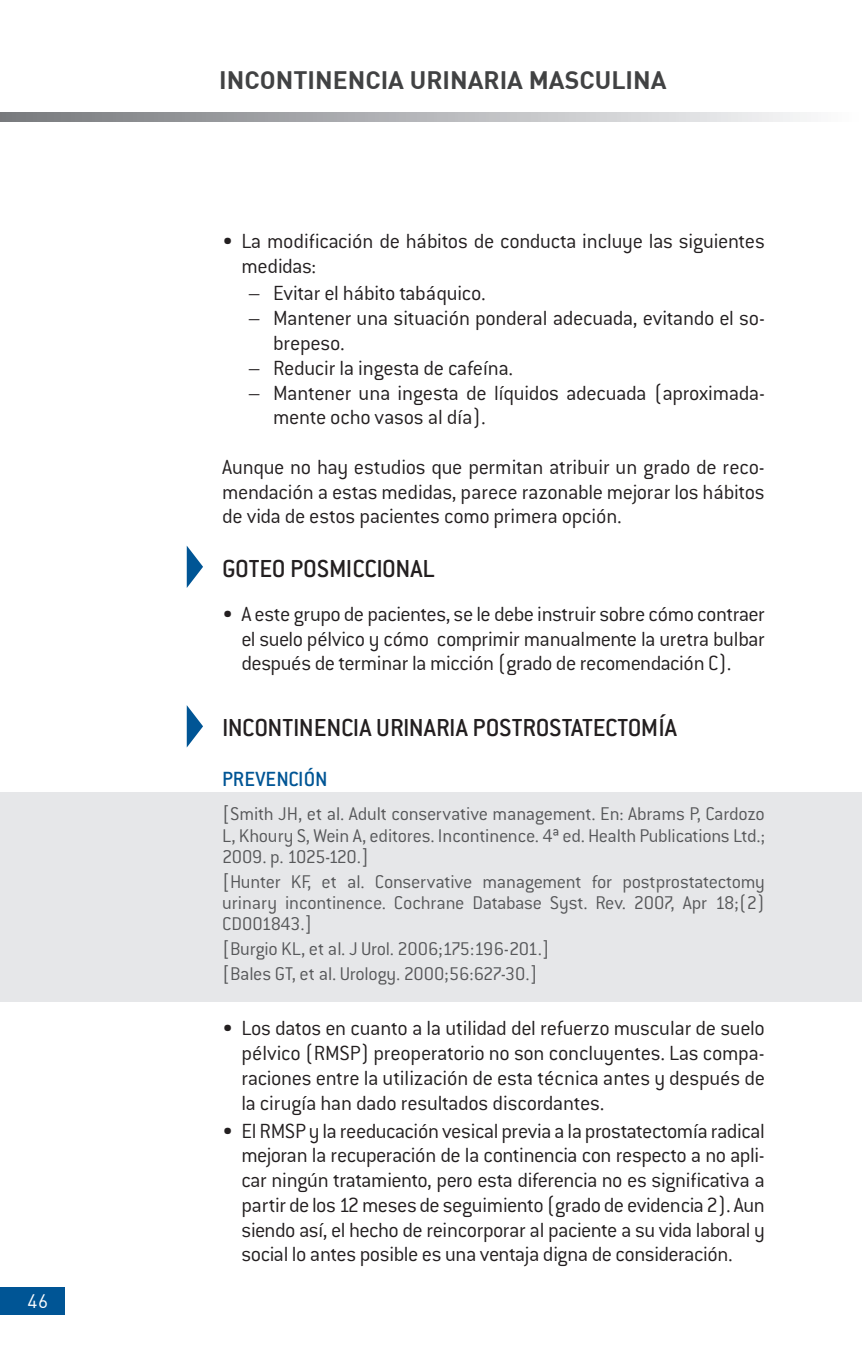
<style>
.page{position:relative;width:862px;height:1372px;background:#fff}
.page>*{position:absolute;margin:0;border:0;box-sizing:border-box;transform-origin:0 0}
.t1{font:500 27px "Conduit ITC Std";color:#231f20}
.t2{font:24.75px "DIN Bold";color:#414243}
.t3{font:300 22.5px/24.8px "Conduit ITC Std";letter-spacing:-.015em;color:#231f20;text-align:justify}
.t4{font:500 22.5px "Conduit ITC Std";color:#005595}
.t5{font:300 20.25px/21.4px "Conduit ITC Std";letter-spacing:-.015em;color:#57585a;text-align:justify}
.t6{font:19.12px "DIN";color:#fff}
</style>
<div class="page">
<div style="left:0;top:1287px;width:64px;height:27px;background:#005595"></div>
<svg style="left:0;top:113px;width:807px;height:9px;background:#b4b5b8"></svg>
<div style="left:0;top:792px;width:861px;height:209px;background:#e6e7e9"></div>
<svg style="left:187px;top:705px;width:16px;height:42px"></svg>
<svg style="left:187px;top:546px;width:16px;height:42px"></svg>
<p class="t6" style="left:27px;top:1288px;width:22px">46</p>
<p class="t2" style="left:219px;top:64px;width:448px">INCONTINENCIA URINARIA MASCULINA</p>
<p class="t3" style="left:241px;top:228px;width:524px;text-indent:-19px">• La modificación de hábitos de conducta incluye las siguientes medidas:</p>
<p class="t3" style="left:247px;top:280px;width:239px">– Evitar el hábito tabáquico.</p>
<p class="t3" style="left:273px;top:305px;width:493px;text-indent:-26px">– Mantener una situación ponderal adecuada, evitando el so&shy;brepeso.</p>
<p class="t3" style="left:247px;top:355px;width:267px">– Reducir la ingesta de cafeína.</p>
<p class="t3" style="left:273px;top:379px;width:493px;text-indent:-26px">– Mantener una ingesta de líquidos adecuada (aproximada&shy;mente ocho vasos al día).</p>
<p class="t3" style="left:222px;top:454px;width:544px">Aunque no hay estudios que permitan atribuir un grado de reco&shy;mendación a estas medidas, parece razonable mejorar los hábitos de vida de estos pacientes como primera opción.</p>
<p class="t1" style="left:222px;top:552px;width:26px">GOTEO</p>
<p class="t1" style="left:290px;top:552px;width:52px">POSMICCIONAL</p>
<p class="t3" style="left:241px;top:600px;width:524px;text-indent:-19px">• A este grupo de pacientes, se le debe instruir sobre cómo contraer el suelo pélvico y cómo comprimir manualmente la uretra bulbar después de terminar la micción (grado de recomendación C).</p>
<p class="t1" style="left:222px;top:711px;width:19px">INCONTINENCIA</p>
<p class="t1" style="left:376px;top:711px;width:13px">URINARIA</p>
<p class="t1" style="left:472px;top:711px;width:102px">POSTROSTATECTOMÍA</p>
<p class="t4" style="left:222px;top:765px;width:55px">PREVENCIÓN</p>
<p class="t5" style="left:222px;top:802px;width:544px">[Smith JH, et al. Adult conservative management. En: Abrams P, Cardozo L, Khoury S, Wein A, editores. Incontinence. 4ª ed. Health Publications Ltd.; 2009. p. 1025-120.]</p>
<p class="t5" style="left:222px;top:869px;width:544px">[Hunter KF, et al. Conservative management for postprostatectomy urinary incontinence. Cochrane Database Syst. Rev. 2007, Apr 18;(2)<br>CD001843.]</p>
<p class="t5" style="left:222px;top:935px;width:329px;line-height:24.5px">[Burgio KL, et al. J Urol. 2006;175:196-201.] [Bales GT, et al. Urology. 2000;56:627-30.]</p>
<p class="t3" style="left:241px;top:1015px;width:525px;text-indent:-19px">• Los datos en cuanto a la utilidad del refuerzo muscular de suelo pélvico (RMSP) preoperatorio no son concluyentes. Las compa&shy;raciones entre la utilización de esta técnica antes y después de la cirugía han dado resultados discordantes.</p>
<p class="t3" style="left:241px;top:1117px;width:525px;text-indent:-19px">• El RMSP y la reeducación vesical previa a la prostatectomía radical mejoran la recuperación de la continencia con respecto a no apli&shy;car ningún tratamiento, pero esta diferencia no es significativa a partir de los 12 meses de seguimiento (grado de evidencia 2). Aun siendo así, el hecho de reincorporar al paciente a su vida laboral y social lo antes posible es una ventaja digna de consideración.</p>
</div>
